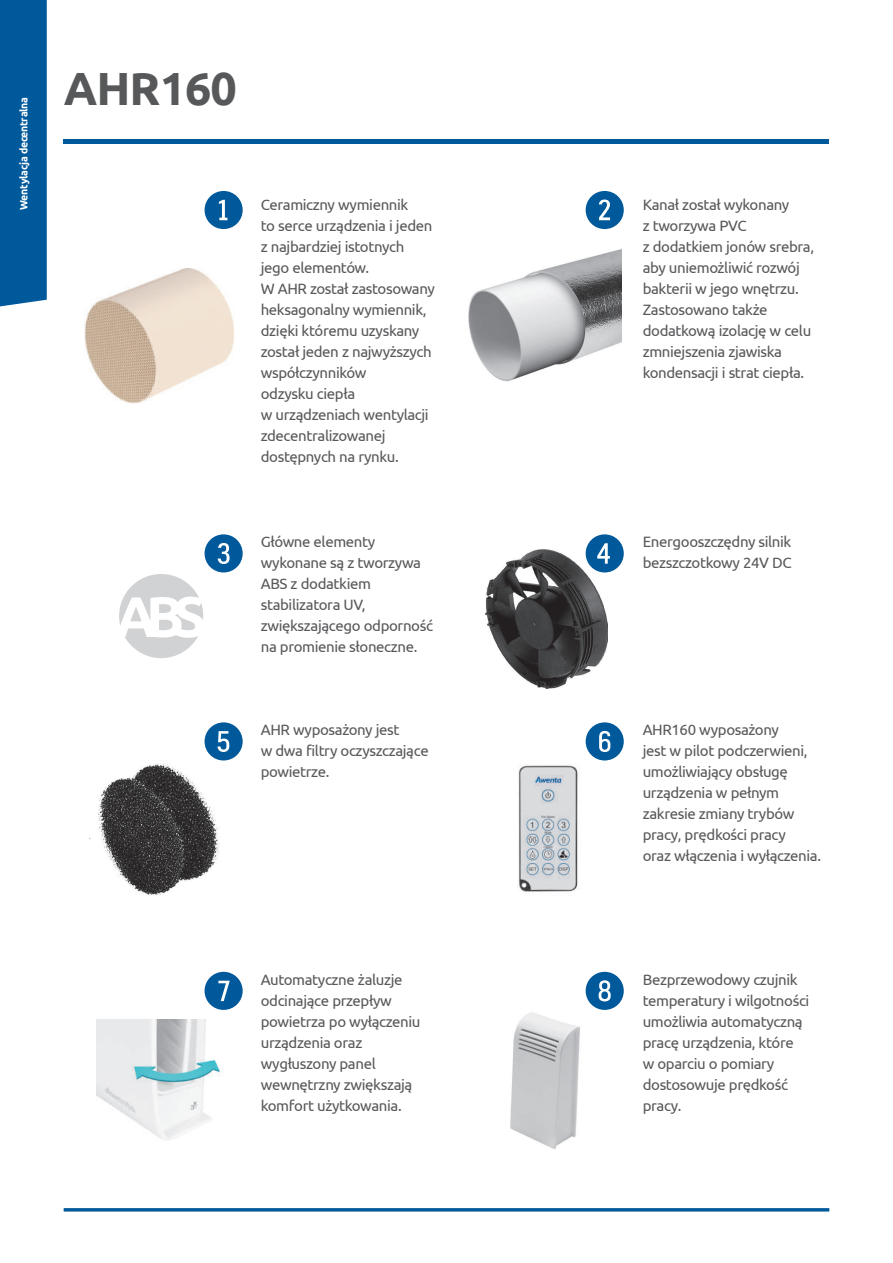
<style>
.page{position:relative;width:893px;height:1263px;background:#fff}
.page>*{position:absolute;margin:0;border:0;box-sizing:border-box;transform-origin:0 0}
.t1{font:51px "Fyra Numeric Circle Closed";color:#00599b}
.t2{font:700 46.5px "Ubuntu";letter-spacing:-.02em;color:#57585a}
.t3{font:15px/21px "Ubuntu";letter-spacing:-.025em;color:#57585a}
.t4{font:700 10.5px "Ubuntu";letter-spacing:-.025em;color:#fff}
</style>
<div class="page">
<div style="left:0;top:0;width:47px;height:307px;background:#00599b"></div>
<img style="left:510px;top:1012px;width:70px;height:137px">
<img style="left:486px;top:549px;width:121px;height:139px">
<hr style="left:64px;top:1208px;width:765px;height:3px;background:#00599b">
<hr style="left:64px;top:139px;width:765px;height:4px;background:#00599b">
<img style="left:84px;top:268px;width:150px;height:135px">
<img style="left:468px;top:249px;width:154px;height:132px">
<img style="left:98px;top:764px;width:122px;height:131px">
<div style="left:119px;top:574px;width:84px;height:84px;background:#d1d2d4;border-radius:50%"></div>
<svg style="left:119px;top:596px;width:85px;height:42px"></svg>
<img style="left:518px;top:765px;width:60px;height:127px">
<img style="left:96px;top:1019px;width:126px;height:122px">
<p class="t4" style="left:17px;top:210px;width:114px;rotate:-90deg">Wentylacja decentralna</p>
<h2 class="t2" style="left:64px;top:60px;width:175px">AHR160</h2>
<h1 class="t1" style="left:202px;top:181px;width:44px">1</h1>
<h1 class="t1" style="left:584px;top:181px;width:44px">2</h1>
<p class="t3" style="left:261px;top:194px;width:176px">Ceramiczny wymiennik<br>to serce urządzenia i jeden z najbardziej istotnych jego elementów.<br>W AHR został zastosowany heksagonalny wymiennik, dzięki któremu uzyskany został jeden z najwyższych współczynników<br>odzysku ciepła<br>w urządzeniach wentylacji zdecentralizowanej dostępnych na rynku.</p>
<p class="t3" style="left:643px;top:194px;width:173px">Kanał został wykonany<br>z tworzywa PVC<br>z dodatkiem jonów srebra, aby uniemożliwić rozwój bakterii w jego wnętrzu.<br>Zastosowano także dodatkową izolację w celu zmniejszenia zjawiska kondensacji i strat ciepła.</p>
<h1 class="t1" style="left:202px;top:524px;width:44px">3</h1>
<h1 class="t1" style="left:584px;top:524px;width:44px">4</h1>
<p class="t3" style="left:261px;top:531px;width:174px">Główne elementy wykonane są z tworzywa<br>ABS z dodatkiem stabilizatora UV, zwiększającego odporność na promienie słoneczne.</p>
<p class="t3" style="left:643px;top:531px;width:151px">Energooszczędny silnik bezszczotkowy 24V DC</p>
<h1 class="t1" style="left:202px;top:712px;width:44px">5</h1>
<h1 class="t1" style="left:584px;top:712px;width:44px">6</h1>
<p class="t3" style="left:261px;top:719px;width:169px">AHR wyposażony jest<br>w dwa filtry oczyszczające powietrze.</p>
<p class="t3" style="left:643px;top:719px;width:180px">AHR160 wyposażony<br>jest w pilot podczerwieni, umożliwiający obsługę urządzenia w pełnym zakresie zmiany trybów pracy, prędkości pracy<br>oraz włączenia i wyłączenia.</p>
<h1 class="t1" style="left:202px;top:962px;width:44px">7</h1>
<h1 class="t1" style="left:584px;top:962px;width:44px">8</h1>
<p class="t3" style="left:261px;top:969px;width:161px">Automatyczne żaluzje odcinające przepływ powietrza po wyłączeniu urządzenia oraz wygłuszony panel wewnętrzny zwiększają komfort użytkowania.</p>
<p class="t3" style="left:643px;top:969px;width:168px">Bezprzewodowy czujnik temperatury i wilgotności umożliwia automatyczną pracę urządzenia, które<br>w oparciu o pomiary dostosowuje prędkość pracy.</p>
</div>
